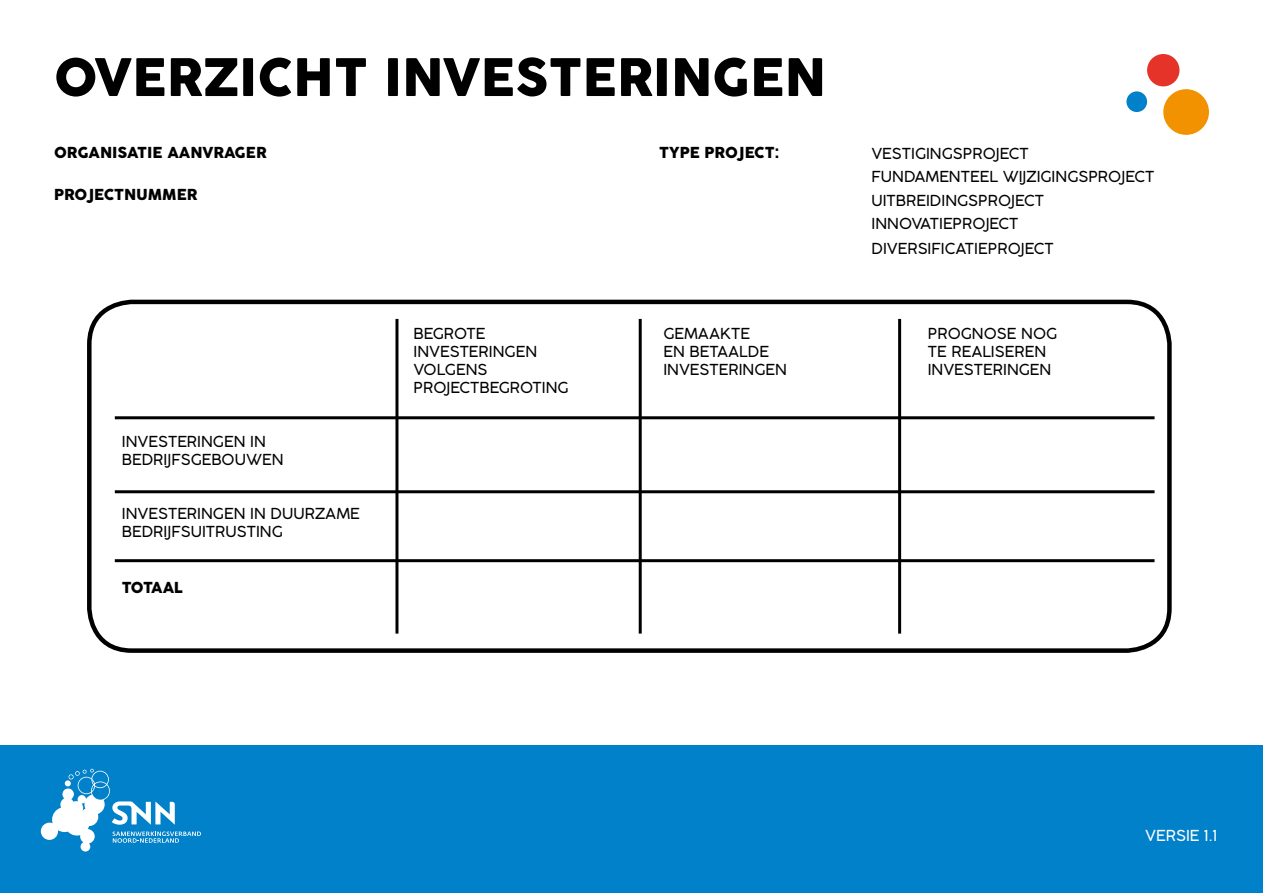
<style>
.page{position:relative;width:1263px;height:893px;background:#fff}
.page>*{position:absolute;margin:0;border:0;box-sizing:border-box;transform-origin:0 0}
.t1{font:51px "Cocogoose Pro";color:#000}
.t2{font:300 15px/18px "Cocogoose Pro";color:#000}
.t3{font:15px "Cocogoose Pro";color:#000}
.t4{font:300 15px "Cocogoose Pro";color:#fff}
</style>
<div class="page">
<div style="left:87px;top:300px;width:1085px;height:353px;border:4px solid #000;border-radius:43px"></div>
<hr style="left:639px;top:319px;width:3px;height:315px;background:#000">
<hr style="left:395px;top:319px;width:3px;height:315px;background:#000">
<hr style="left:898px;top:319px;width:3px;height:315px;background:#000">
<hr style="left:115px;top:416px;width:1039px;height:3px;background:#000">
<hr style="left:115px;top:490px;width:1039px;height:3px;background:#000">
<hr style="left:115px;top:559px;width:1039px;height:3px;background:#000">
<div style="left:0;top:746px;width:1263px;height:147px;background:#0081c9"></div>
<div style="left:1163px;top:89px;width:46px;height:46px;background:#f39200;border-radius:50%"></div>
<div style="left:1126px;top:91px;width:21px;height:21px;background:#0081c9;border-radius:50%"></div>
<div style="left:1147px;top:54px;width:32px;height:32px;background:#e63329;border-radius:50%"></div>
<svg style="left:41px;top:769px;width:160px;height:82px"></svg>
<p class="t1" style="left:54px;top:43px;width:773px">OVERZICHT INVESTERINGEN</p>
<p class="t3" style="left:54px;top:142px;width:214px">ORGANISATIE AANVRAGER</p>
<p class="t3" style="left:659px;top:142px;width:122px">TYPE PROJECT:</p>
<p class="t2" style="left:871px;top:144px;width:159px">VESTIGINGSPROJECT</p>
<p class="t2" style="left:871px;top:167px;width:284px">FUNDAMENTEEL WIJZIGINGSPROJECT</p>
<p class="t2" style="left:871px;top:192px;width:174px">UITBREIDINGSPROJECT</p>
<p class="t2" style="left:871px;top:215px;width:149px">INNOVATIEPROJECT</p>
<p class="t2" style="left:871px;top:239px;width:184px">DIVERSIFICATIEPROJECT</p>
<p class="t3" style="left:54px;top:184px;width:145px">PROJECTNUMMER</p>
<p class="t2" style="left:122px;top:432px;width:146px">INVESTERINGEN IN</p>
<p class="t2" style="left:122px;top:450px;width:163px">BEDRIJFSGEBOUWEN</p>
<p class="t2" style="left:122px;top:505px;width:239px">INVESTERINGEN IN DUURZAME<br>BEDRIJFSUITRUSTING</p>
<p class="t3" style="left:122px;top:577px;width:63px">TOTAAL</p>
<p class="t2" style="left:414px;top:324px;width:157px">BEGROTE<br>INVESTERINGEN<br>VOLGENS<br>PROJECTBEGROTING</p>
<p class="t2" style="left:663px;top:324px;width:125px">GEMAAKTE<br>EN BETAALDE<br>INVESTERINGEN</p>
<p class="t2" style="left:928px;top:324px;width:131px">PROGNOSE NOG<br>TE REALISEREN</p>
<p class="t2" style="left:928px;top:360px;width:125px">INVESTERINGEN</p>
<p class="t4" style="left:1145px;top:825px;width:73px">VERSIE 1.1</p>
</div>
